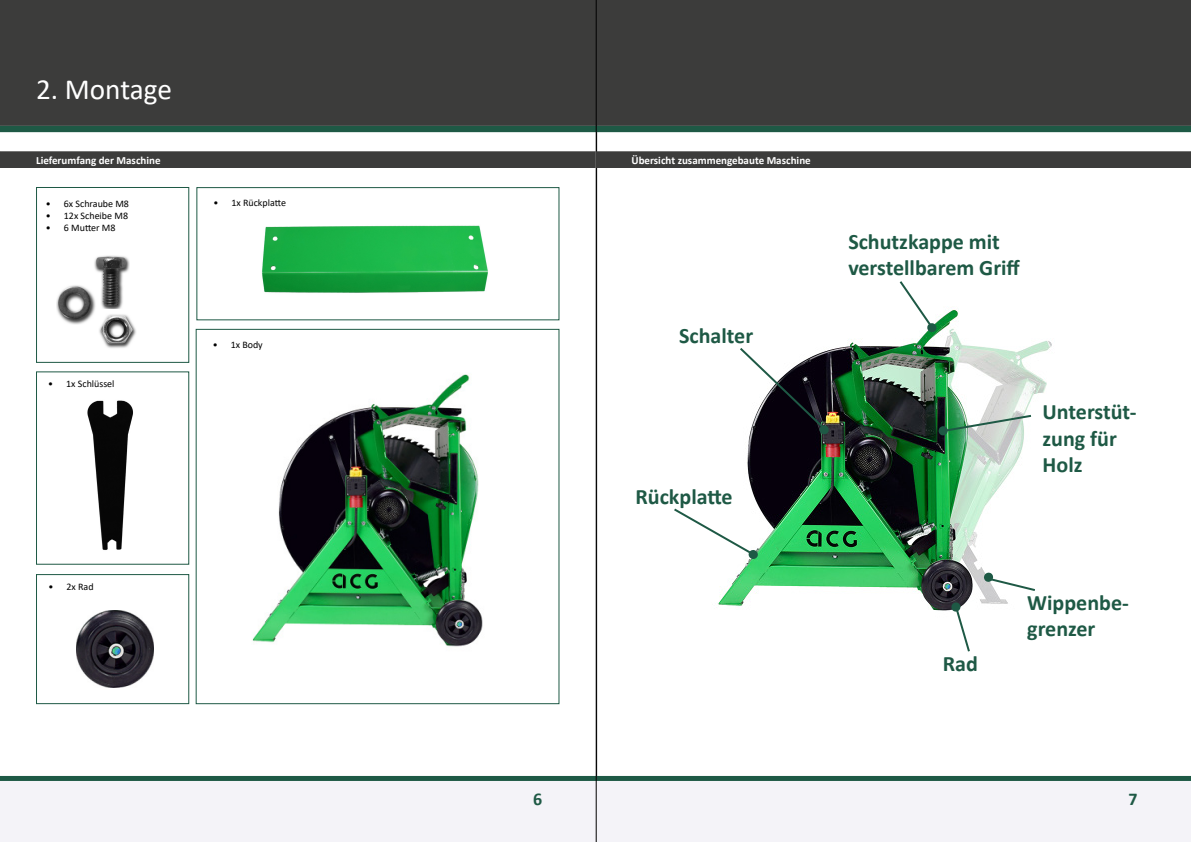
<style>
.page{position:relative;width:1191px;height:842px;background:#fff}
.page>*{position:absolute;margin:0;border:0;box-sizing:border-box;transform-origin:0 0}
.t1{font:29.3px "Calibri";letter-spacing:-.005em;color:#fff}
.t2{font:700 22px/26.4px "Calibri";color:#1e5945}
.t3{font:700 18px "Calibri";color:#1e5945}
.t4{font:700 11px "Calibri";color:#fff}
.t5{font:10px "Calibri";color:#000}
</style>
<div class="page">
<hr style="left:596px;top:0;width:1px;height:842px;background:#000">
<img style="left:94px;top:255px;width:36px;height:54px">
<svg style="left:0;top:776px;width:1191px;height:66px"></svg>
<img style="left:718px;top:308px;width:334px;height:303px">
<div style="left:0;top:0;width:1191px;height:126px;background:#3c3c3b"></div>
<div style="left:0;top:126px;width:1191px;height:6px;background:#1e5945"></div>
<hr style="left:595px;top:0;width:1px;height:842px;background:#000">
<div style="left:596px;top:152px;width:594px;height:15px;background:#3c3c3b"></div>
<div style="left:595px;top:151px;width:596px;height:17px;border:1px solid #3c3c3b"></div>
<div style="left:0;top:152px;width:595px;height:15px;background:#3c3c3b"></div>
<div style="left:0;top:151px;width:595px;height:17px;border:1px solid #3c3c3b"></div>
<div style="left:36px;top:187px;width:153px;height:176px;border:1px solid #1e5945"></div>
<div style="left:196px;top:329px;width:363px;height:375px;border:1px solid #1e5945"></div>
<svg style="left:949px;top:600px;width:22px;height:52px"></svg>
<svg style="left:936px;top:413px;width:97px;height:25px"></svg>
<svg style="left:897px;top:281px;width:41px;height:53px"></svg>
<div style="left:196px;top:187px;width:363px;height:133px;border:1px solid #1e5945"></div>
<img style="left:57px;top:283px;width:40px;height:41px">
<img style="left:99px;top:314px;width:37px;height:34px">
<svg style="left:738px;top:346px;width:92px;height:90px"></svg>
<svg style="left:674px;top:507px;width:85px;height:54px"></svg>
<div style="left:36px;top:574px;width:153px;height:130px;border:1px solid #1e5945"></div>
<img style="left:252px;top:374px;width:231px;height:273px">
<img style="left:77px;top:611px;width:76px;height:76px">
<img style="left:262px;top:225px;width:226px;height:68px">
<div style="left:36px;top:371px;width:153px;height:194px;border:1px solid #1e5945"></div>
<img style="left:88px;top:400px;width:45px;height:150px">
<svg style="left:981px;top:570px;width:56px;height:22px"></svg>
<h1 class="t1" style="left:36px;top:69px;width:137px">2. Montage</h1>
<p class="t4" style="left:36px;top:152px;width:126px">Lieferumfang der Maschine</p>
<p class="t4" style="left:631px;top:152px;width:181px">Übersicht zusammengebaute Maschine</p>
<p class="t5" style="left:46px;top:196px;width:85px">• 6x Schraube M8</p>
<p class="t5" style="left:46px;top:208px;width:84px">• 12x Scheibe M8</p>
<p class="t5" style="left:46px;top:220px;width:71px">• 6 Mutter M8</p>
<p class="t5" style="left:213px;top:196px;width:74px">• 1x Rückplatte</p>
<p class="t5" style="left:48px;top:376px;width:68px">• 1x Schlüssel</p>
<p class="t5" style="left:48px;top:580px;width:47px">• 2x Rad</p>
<p class="t5" style="left:213px;top:338px;width:52px">• 1x Body</p>
<p class="t2" style="left:679px;top:322px;width:75px">Schalter</p>
<p class="t2" style="left:635px;top:483px;width:99px">Rückplatte</p>
<p class="t2" style="left:848px;top:228px;width:173px">Schutzkappe mit verstellbarem Griff</p>
<p class="t2" style="left:1042px;top:398px;width:95px">Unterstüt&shy;zung für<br>Holz</p>
<p class="t2" style="left:943px;top:650px;width:37px">Rad</p>
<p class="t2" style="left:1027px;top:589px;width:103px">Wippenbe&shy;grenzer</p>
<p class="t3" style="left:533px;top:786px;width:11px">6</p>
<p class="t3" style="left:1128px;top:786px;width:11px">7</p>
</div>
